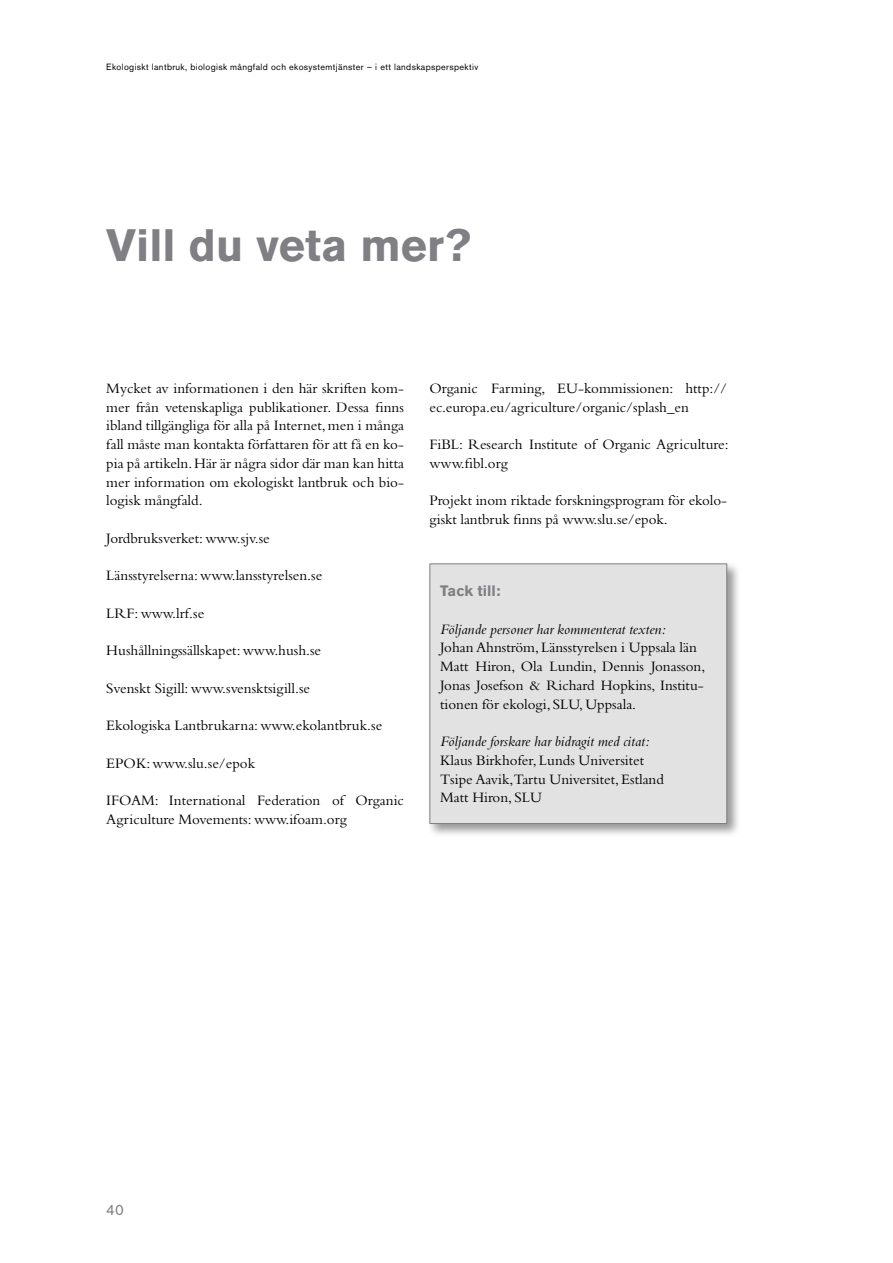
<style>
.page{position:relative;width:893px;height:1263px;background:#fff}
.page>*{position:absolute;margin:0;border:0;box-sizing:border-box;transform-origin:0 0}
.t1{font:700 45px "Akzidenz Grotesk BQ";color:#807f83}
.t2{font:15px/18.8px "Bembo Std";color:#000}
.t3{font:italic 15px "Bembo Std";color:#000}
.t4{font:700 15px "Akzidenz Grotesk BQ";color:#807f83}
.t5{font:15px "Akzidenz Grotesk BQ";color:#807f83}
.t6{font:9px "Akzidenz Grotesk BQ";letter-spacing:.04em;color:#000}
</style>
<div class="page">
<div style="left:427px;top:560px;width:314px;height:277px;background:#000;opacity:.41"></div>
<div style="left:429px;top:563px;width:298px;height:261px;background:#e2e2e3;border:1px solid #807f83"></div>
<p class="t6" style="left:106px;top:62px;width:373px">Ekologiskt lantbruk, biologisk mångfald och ekosystemtjänster – i ett landskapsperspektiv</p>
<h1 class="t1" style="left:106px;top:220px;width:366px">Vill du veta mer?</h1>
<p class="t2" style="left:106px;top:378px;width:299px;text-align:justify">Mycket av informationen i den här skriften kom&shy;mer från vetenskapliga publikationer. Dessa finns ibland tillgängliga för alla på Internet, men i många fall måste man kontakta författaren för att få en ko&shy;pia på artikeln. Här är några sidor där man kan hitta mer information om ekologiskt lantbruk och bio&shy;logisk mångfald.</p>
<p class="t2" style="left:106px;top:528px;width:165px">Jordbruksverket: www.sjv.se</p>
<p class="t2" style="left:106px;top:566px;width:217px">Länsstyrelserna: www.lansstyrelsen.se</p>
<p class="t2" style="left:106px;top:603px;width:99px">LRF: www.lrf.se</p>
<p class="t2" style="left:106px;top:641px;width:216px">Hushållningssällskapet: www.hush.se</p>
<p class="t2" style="left:106px;top:678px;width:205px">Svenskt Sigill: www.svensktsigill.se</p>
<p class="t2" style="left:106px;top:716px;width:277px">Ekologiska Lantbrukarna: www.ekolantbruk.se</p>
<p class="t2" style="left:106px;top:753px;width:150px">EPOK: www.slu.se/epok</p>
<p class="t2" style="left:106px;top:791px;width:299px">IFOAM: International Federation of Organic<br>Agriculture Movements: www.ifoam.org</p>
<p class="t2" style="left:429px;top:378px;width:299px">Organic Farming, EU-kommissionen: http:// ec.europa.eu/agriculture/organic/splash_en</p>
<p class="t2" style="left:429px;top:435px;width:301px">FiBL: Research Institute of Organic Agriculture: www.fibl.org</p>
<p class="t2" style="left:429px;top:491px;width:299px">Projekt inom riktade forskningsprogram för ekolo&shy;giskt lantbruk finns på www.slu.se/epok.</p>
<p class="t4" style="left:440px;top:582px;width:62px">Tack till:</p>
<p class="t3" style="left:440px;top:620px;width:227px">Följande personer har kommenterat texten:</p>
<p class="t2" style="left:440px;top:638px;width:267px">Johan Ahnström, Länsstyrelsen i Uppsala län Matt Hiron, Ola Lundin, Dennis Jonasson, Jonas Josefson &amp; Richard Hopkins, Institu&shy;tionen för ekologi, SLU, Uppsala.</p>
<p class="t3" style="left:440px;top:733px;width:211px">Följande forskare har bidragit med citat:</p>
<p class="t2" style="left:440px;top:750px;width:225px">Klaus Birkhofer, Lunds Universitet<br>Tsipe Aavik,Tartu Universitet, Estland<br>Matt Hiron, SLU</p>
<p class="t5" style="left:106px;top:1201px;width:19px">40</p>
</div>
